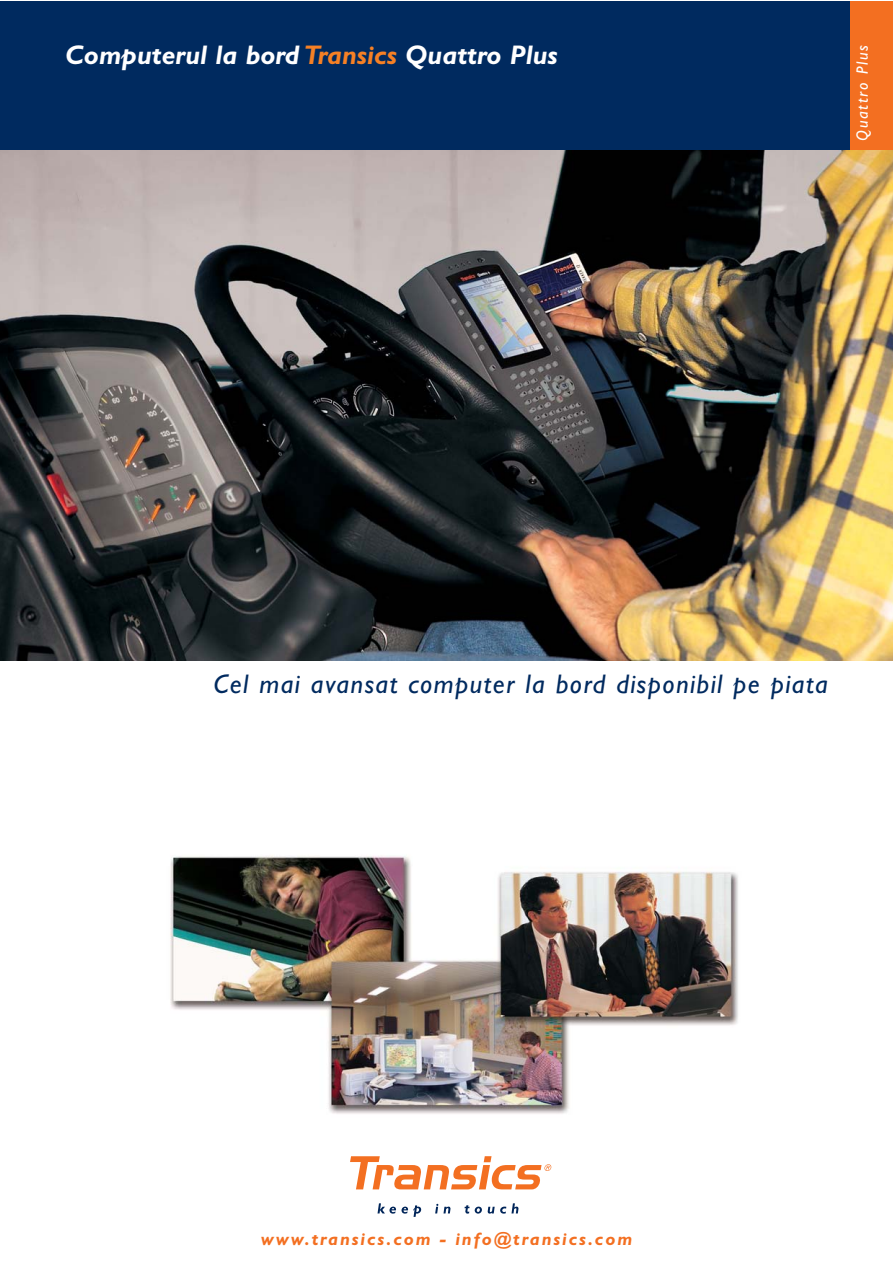
<style>
.page{position:relative;width:893px;height:1263px;background:#fff}
.page>*{position:absolute;margin:0;border:0;box-sizing:border-box;transform-origin:0 0}
.t1{font:italic 27px "Gill Sans CE";letter-spacing:.05em;color:#002a5f}
.t2{font:italic 700 27px "Gill Sans CE";color:#fff}
.t3{font:italic 700 18px "Gill Sans";letter-spacing:.105em;color:#f36f21}
.t4{font:italic 16.5px "Gill Sans";letter-spacing:.105em;color:#fff}
.s1{color:#f58025}
</style>
<div class="page">
<div style="left:0;top:1px;width:892px;height:149px;background:#002a5f"></div>
<div style="left:850px;top:1px;width:42px;height:149px;background:#f36f21"></div>
<img style="left:0;top:150px;width:892px;height:510px">
<img style="left:170px;top:855px;width:568px;height:259px">
<svg style="left:350px;top:1156px;width:202px;height:33px"></svg>
<svg style="left:378px;top:1203px;width:43px;height:14px"></svg>
<svg style="left:435px;top:1204px;width:16px;height:9px"></svg>
<svg style="left:464px;top:1203px;width:55px;height:10px"></svg>
<p class="t2" style="left:65px;top:44px;width:494px">Computerul la bord <span class="s1">Transics</span> Quattro Plus</p>
<p class="t4" style="left:857px;top:141px;width:97px;rotate:-90deg">Quattro Plus</p>
<p class="t1" style="left:214px;top:674px;width:615px">Cel mai avansat computer la bord disponibil pe piata</p>
<p class="t3" style="left:261px;top:1233px;width:373px">www.transics.com - info@transics.com</p>
</div>
